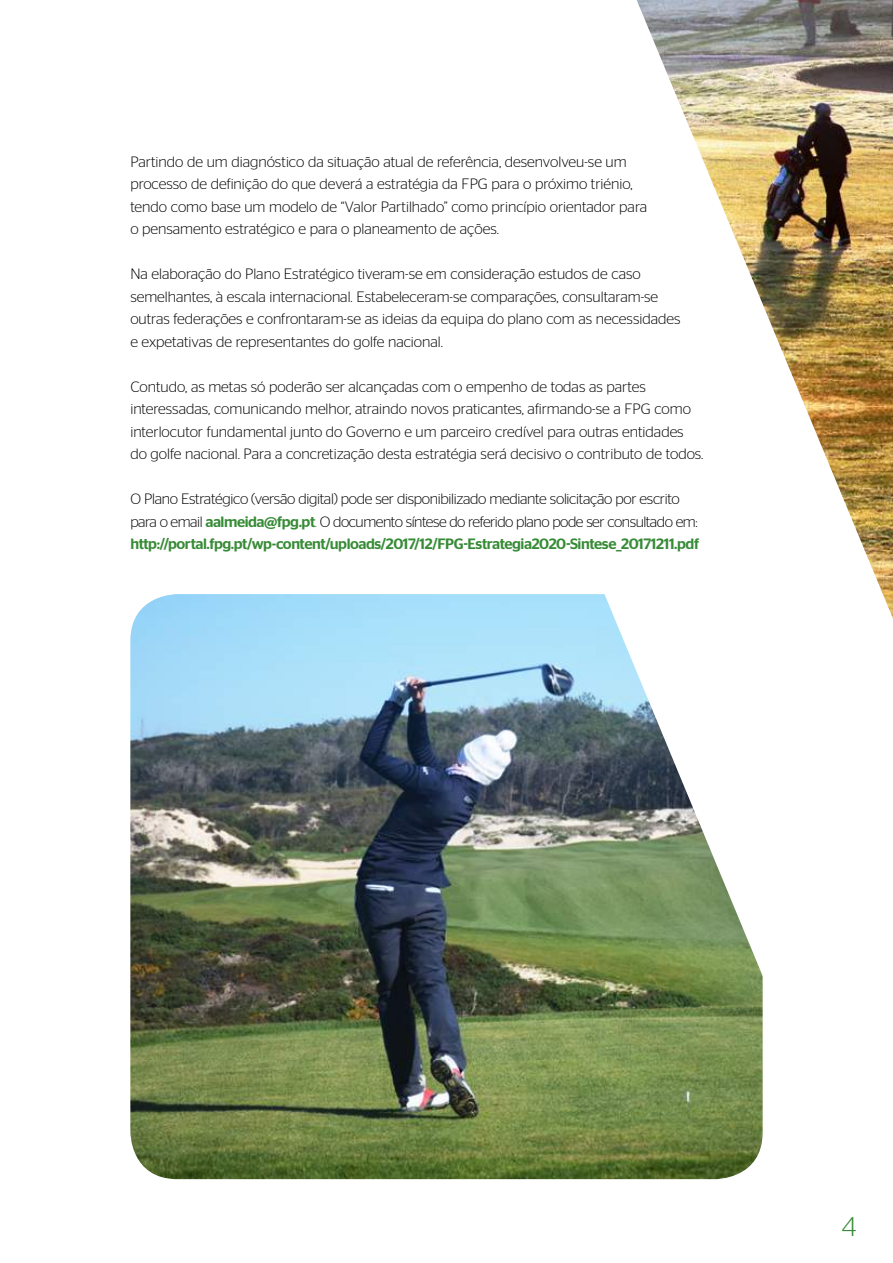
<style>
.page{position:relative;width:893px;height:1263px;background:#fff}
.page>*{position:absolute;margin:0;border:0;box-sizing:border-box;transform-origin:0 0}
.t1{font:300 27px "Stag Sans";color:#378b36}
.t2{font:300 15px/22.5px "Stag Sans";color:#000}
.t3{font:300 15px/22.5px "Stag Sans";letter-spacing:-.02em;color:#000}
.s1{font-weight:500;color:#378b36}
.s2{color:#378b36}
</style>
<div class="page">
<img style="left:805px;top:406px;width:88px;height:75px">
<img style="left:636px;top:0;width:257px;height:406px">
<img style="left:130px;top:594px;width:633px;height:585px">
<svg style="left:581px;top:481px;width:312px;height:545px"></svg>
<p class="t2" style="left:130px;top:150px;width:518px">Partindo de um diagnóstico da situação atual de referência, desenvolveu-se um processo de definição do que deverá a estratégia da FPG para o próximo triénio, tendo como base um modelo de “Valor Partilhado” como princípio orientador para o pensamento estratégico e para o planeamento de ações.</p>
<p class="t2" style="left:130px;top:262px;width:552px">Na elaboração do Plano Estratégico tiveram-se em consideração estudos de caso semelhantes, à escala internacional. Estabeleceram-se comparações, consultaram-se outras federações e confrontaram-se as ideias da equipa do plano com as necessidades e expetativas de representantes do golfe nacional.</p>
<p class="t2" style="left:130px;top:375px;width:575px">Contudo, as metas só poderão ser alcançadas com o empenho de todas as partes interessadas, comunicando melhor, atraindo novos praticantes, afirmando-se a FPG como interlocutor fundamental junto do Governo e um parceiro credível para outras entidades do golfe nacional. Para a concretização desta estratégia será decisivo o contributo de todos.</p>
<p class="t3" style="left:130px;top:487px;width:570px">O Plano Estratégico (versão digital) pode ser disponibilizado mediante solicitação por escrito para o email <span class="s1">aalmeida@fpg.pt</span><span class="s2">.</span> O documento síntese do referido plano pode ser consultado em: <span class="s1">http://portal.fpg.pt/wp-content/uploads/2017/12/FPG-Estrategia2020-Sintese_20171211.pdf</span></p>
<h1 class="t1" style="left:842px;top:1211px;width:16px">4</h1>
</div>
